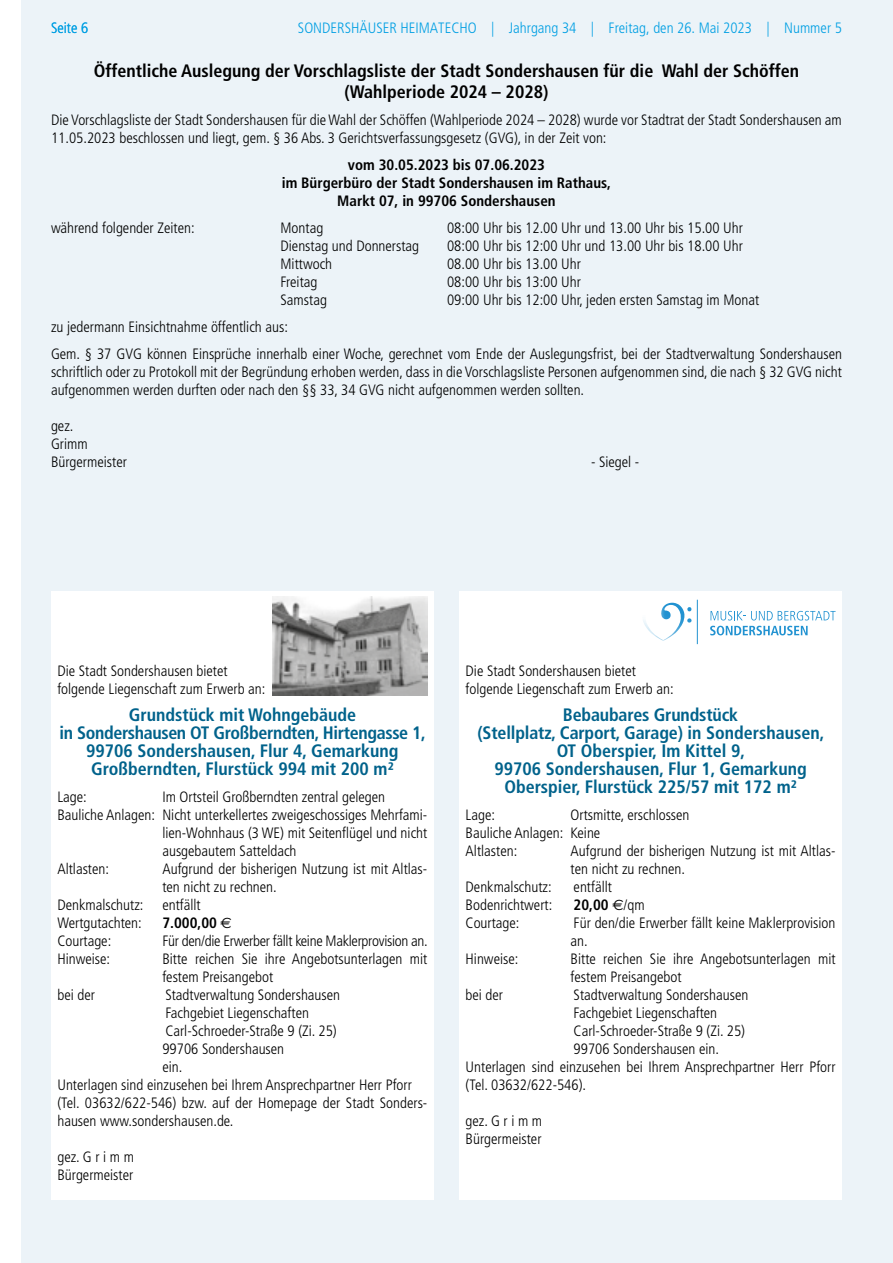
<style>
.page{position:relative;width:893px;height:1263px;background:#fff}
.page>*{position:absolute;margin:0;border:0;box-sizing:border-box;transform-origin:0 0}
.t1{font:700 condensed 18px/18px "Frutiger LT Std";color:#00628b;text-align:center}
.t2{font:700 condensed 18px/21px "Frutiger LT Std";color:#000;text-align:center}
.t3{font:300 condensed 15px/18px "Frutiger LT Std";color:#000}
.t4{font:700 condensed 15px/18px "Frutiger LT Std";color:#000;text-align:center}
.t5{font:300 condensed 15px "Frutiger LT Std";color:#009fe3}
.t6{font:300 condensed 15px "Frutiger LT Std";letter-spacing:-.02em;color:#000}
.s1{font-family:"Euro Sans Std";font-weight:400;font-stretch:normal}
.s2{font-weight:300}
</style>
<div class="page">
<div style="left:21px;top:0;width:872px;height:1263px;background:#ecf3f8"></div>
<div style="left:459px;top:591px;width:383px;height:608px;background:#fff"></div>
<div style="left:51px;top:591px;width:383px;height:608px;background:#fff"></div>
<img style="left:272px;top:596px;width:155px;height:99px">
<svg style="left:711px;top:611px;width:125px;height:9px"></svg>
<svg style="left:710px;top:626px;width:98px;height:9px"></svg>
<hr style="left:697px;top:600px;width:1px;height:44px;background:#2192d1">
<svg style="left:643px;top:603px;width:49px;height:38px"></svg>
<p class="t5" style="left:51px;top:19px;width:39px">Seite 6</p>
<p class="t5" style="left:298px;top:19px;width:545px">SONDERSHÄUSER HEIMATECHO | Jahrgang 34 | Freitag, den 26. Mai 2023 | Nummer 5</p>
<p class="t2" style="left:94px;top:61px;width:707px">Öffentliche Auslegung der Vorschlagsliste der Stadt Sondershausen für die Wahl der Schöffen (Wahlperiode 2024 – 2028)</p>
<p class="t3" style="left:51px;top:111px;width:792px">Die Vorschlagsliste der Stadt Sondershausen für die Wahl der Schöffen (Wahlperiode 2024 – 2028) wurde vor Stadtrat der Stadt Sondershausen am<br>11.05.2023 beschlossen und liegt, gem. § 36 Abs. 3 Gerichtsverfassungsgesetz (GVG), in der Zeit von:</p>
<p class="t4" style="left:282px;top:156px;width:331px">vom 30.05.2023 bis 07.06.2023<br>im Bürgerbüro der Stadt Sondershausen im Rathaus,<br>Markt 07, in 99706 Sondershausen</p>
<p class="t3" style="left:51px;top:219px;width:145px">während folgender Zeiten:</p>
<p class="t3" style="left:281px;top:219px;width:44px">Montag</p>
<p class="t3" style="left:447px;top:219px;width:297px">08:00 Uhr bis 12.00 Uhr und 13.00 Uhr bis 15.00 Uhr</p>
<p class="t3" style="left:281px;top:237px;width:140px">Dienstag und Donnerstag</p>
<p class="t3" style="left:447px;top:237px;width:297px">08:00 Uhr bis 12:00 Uhr und 13.00 Uhr bis 18.00 Uhr</p>
<p class="t3" style="left:281px;top:255px;width:53px">Mittwoch</p>
<p class="t3" style="left:447px;top:255px;width:135px">08.00 Uhr bis 13.00 Uhr</p>
<p class="t3" style="left:281px;top:273px;width:38px">Freitag</p>
<p class="t3" style="left:447px;top:273px;width:135px">08:00 Uhr bis 13:00 Uhr</p>
<p class="t3" style="left:281px;top:291px;width:48px">Samstag</p>
<p class="t3" style="left:447px;top:291px;width:314px">09:00 Uhr bis 12:00 Uhr, jeden ersten Samstag im Monat</p>
<p class="t3" style="left:51px;top:314px;width:792px;line-height:27px">zu jedermann Einsichtnahme öffentlich aus:<br>Gem. § 37 GVG können Einsprüche innerhalb einer Woche, gerechnet vom Ende der Auslegungsfrist, bei der Stadtverwaltung Sondershausen</p>
<p class="t3" style="left:51px;top:363px;width:792px">schriftlich oder zu Protokoll mit der Begründung erhoben werden, dass in die Vorschlagsliste Personen aufgenommen sind, die nach § 32 GVG nicht aufgenommen werden durften oder nach den §§ 33, 34 GVG nicht aufgenommen werden sollten.</p>
<p class="t3" style="left:51px;top:417px;width:77px">gez.<br>Grimm<br>Bürgermeister</p>
<p class="t3" style="left:591px;top:453px;width:50px">- Siegel -</p>
<p class="t3" style="left:57px;top:662px;width:210px">Die Stadt Sondershausen bietet folgende Liegenschaft zum Erwerb an:</p>
<p class="t1" style="left:59px;top:706px;width:368px">Grundstück mit Wohngebäude<br>in Sondershausen OT Großberndten, Hirtengasse 1, 99706 Sondershausen, Flur 4, Gemarkung Großberndten, Flurstück 994 mit 200 m²</p>
<p class="t3" style="left:57px;top:788px;width:31px">Lage:</p>
<p class="t3" style="left:162px;top:788px;width:224px">Im Ortsteil Großberndten zentral gelegen</p>
<p class="t3" style="left:57px;top:806px;width:371px">Bauliche Anlagen: Nicht unterkellertes zweigeschossiges Mehrfami-</p>
<p class="t3" style="left:162px;top:824px;width:266px">lien-Wohnhaus (3 WE) mit Seitenflügel und nicht</p>
<p class="t3" style="left:162px;top:842px;width:136px">ausgebautem Satteldach</p>
<p class="t3" style="left:57px;top:860px;width:53px">Altlasten:</p>
<p class="t3" style="left:162px;top:860px;width:266px">Aufgrund der bisherigen Nutzung ist mit Altlas&shy;ten nicht zu rechnen.</p>
<p class="t3" style="left:57px;top:896px;width:88px">Denkmalschutz:</p>
<p class="t3" style="left:162px;top:896px;width:40px">entfällt</p>
<p class="t3" style="left:57px;top:914px;width:86px">Wertgutachten:</p>
<p class="t4" style="left:162px;top:914px;width:71px">7.000,00 <span class="s1">€</span></p>
<p class="t3" style="left:57px;top:932px;width:55px">Courtage:</p>
<p class="t6" style="left:162px;top:932px;width:267px">Für den/die Erwerber fällt keine Maklerprovision an.</p>
<p class="t3" style="left:57px;top:950px;width:54px">Hinweise:</p>
<p class="t3" style="left:162px;top:950px;width:266px">Bitte reichen Sie ihre Angebotsunterlagen mit festem Preisangebot</p>
<p class="t3" style="left:57px;top:986px;width:39px">bei der</p>
<p class="t3" style="left:165px;top:986px;width:176px">Stadtverwaltung Sondershausen</p>
<p class="t3" style="left:165px;top:1004px;width:145px">Fachgebiet Liegenschaften</p>
<p class="t3" style="left:165px;top:1022px;width:173px">Carl-Schroeder-Straße 9 (Zi. 25)</p>
<p class="t3" style="left:162px;top:1040px;width:123px">99706 Sondershausen</p>
<p class="t3" style="left:162px;top:1058px;width:21px">ein.</p>
<p class="t3" style="left:57px;top:1076px;width:356px">Unterlagen sind einzusehen bei Ihrem Ansprechpartner Herr Pforr</p>
<p class="t3" style="left:57px;top:1094px;width:371px">(Tel. 03632/622-546) bzw. auf der Homepage der Stadt Sonders-</p>
<p class="t3" style="left:57px;top:1112px;width:177px">hausen www.sondershausen.de.</p>
<p class="t3" style="left:57px;top:1148px;width:78px">gez. G r i m m<br>Bürgermeister</p>
<p class="t3" style="left:466px;top:662px;width:210px">Die Stadt Sondershausen bietet folgende Liegenschaft zum Erwerb an:</p>
<p class="t1" style="left:477px;top:706px;width:348px">Bebaubares Grundstück<br>(Stellplatz, Carport, Garage) in Sondershausen, OT Oberspier, Im Kittel 9,<br>99706 Sondershausen, Flur 1, Gemarkung Oberspier, Flurstück 225/57 mit 172 m²</p>
<p class="t3" style="left:466px;top:806px;width:31px">Lage:</p>
<p class="t3" style="left:466px;top:806px;width:225px;text-indent:105px">Ortsmitte, erschlossen<br>Bauliche Anlagen: Keine<br>Altlasten:</p>
<p class="t3" style="left:571px;top:842px;width:266px">Aufgrund der bisherigen Nutzung ist mit Altlas&shy;ten nicht zu rechnen.</p>
<p class="t3" style="left:466px;top:878px;width:88px">Denkmalschutz:</p>
<p class="t3" style="left:574px;top:878px;width:40px">entfällt</p>
<p class="t3" style="left:466px;top:896px;width:88px">Bodenrichtwert:</p>
<p class="t4" style="left:574px;top:896px;width:73px">20,00 <span class="s1">€</span><span class="s2">/qm</span></p>
<p class="t3" style="left:466px;top:914px;width:55px">Courtage:</p>
<p class="t3" style="left:571px;top:914px;width:266px">Für den/die Erwerber fällt keine Maklerprovision an.</p>
<p class="t3" style="left:466px;top:950px;width:54px">Hinweise:</p>
<p class="t3" style="left:571px;top:950px;width:266px">Bitte reichen Sie ihre Angebotsunterlagen mit festem Preisangebot</p>
<p class="t3" style="left:466px;top:986px;width:39px">bei der</p>
<p class="t3" style="left:574px;top:986px;width:176px">Stadtverwaltung Sondershausen</p>
<p class="t3" style="left:574px;top:1004px;width:145px">Fachgebiet Liegenschaften</p>
<p class="t3" style="left:574px;top:1022px;width:173px">Carl-Schroeder-Straße 9 (Zi. 25)</p>
<p class="t3" style="left:574px;top:1040px;width:147px">99706 Sondershausen ein.</p>
<p class="t3" style="left:466px;top:1058px;width:371px">Unterlagen sind einzusehen bei Ihrem Ansprechpartner Herr Pforr</p>
<p class="t3" style="left:466px;top:1076px;width:122px">(Tel. 03632/622-546).</p>
<p class="t3" style="left:466px;top:1112px;width:78px">gez. G r i m m<br>Bürgermeister</p>
</div>
